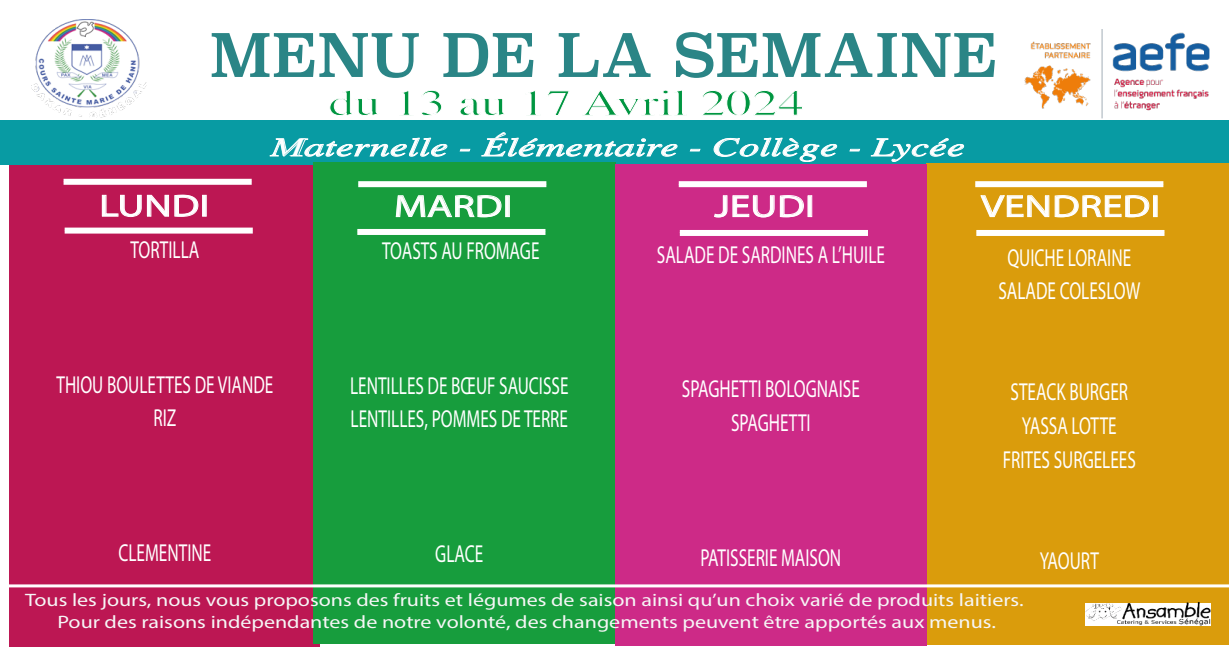
<style>
.page{position:relative;width:1229px;height:659px;background:#fff}
.page>*{position:absolute;margin:0;border:0;box-sizing:border-box;transform-origin:0 0}
.t1{font:59px "Superclarendon";color:#2a8586}
.t2{font:36.7px "Times";color:#009641;scale:1.41 1}
.t3{font:31px "Myriad Pro";color:#fff;scale:1.34 1}
.t4{font:italic 26.2px "Times";color:#fff;scale:1.54 1}
.t5{font:24.6px/33.6px "Myriad Pro";color:#fff;text-align:center;scale:.7 1}
.t6{font:18px/21.6px "Myriad Pro";color:#f6f6f6;text-align:center;scale:1.22 1}
</style>
<div class="page">
<div style="left:0;top:120px;width:1228px;height:44px;background:#089ba3"></div>
<svg style="left:270px;top:137px;width:177px;height:20px"></svg>
<svg style="left:459px;top:149px;width:11px;height:2px"></svg>
<svg style="left:481px;top:132px;width:196px;height:25px"></svg>
<svg style="left:690px;top:149px;width:10px;height:2px"></svg>
<svg style="left:713px;top:137px;width:124px;height:25px"></svg>
<svg style="left:849px;top:149px;width:11px;height:2px"></svg>
<svg style="left:870px;top:138px;width:94px;height:24px"></svg>
<div style="left:9px;top:165px;width:311px;height:481px;background:#bc1753"></div>
<div style="left:926px;top:163px;width:302px;height:481px;background:#da9c0c"></div>
<div style="left:313px;top:162px;width:302px;height:481px;background:#179d3d"></div>
<div style="left:615px;top:164px;width:312px;height:482px;background:#cd2a87"></div>
<svg style="left:101px;top:194px;width:98px;height:23px"></svg>
<div style="left:202px;top:195px;width:5px;height:22px;border:1px solid #fff"></div>
<img style="left:31px;top:19px;width:116px;height:98px">
<div style="left:65px;top:227px;width:188px;height:6px;background:#fff"></div>
<hr style="left:5px;top:584px;width:1223px;height:3px;background:#fff">
<div style="left:64px;top:179px;width:188px;height:6px;background:#fff"></div>
<svg style="left:395px;top:195px;width:107px;height:23px"></svg>
<div style="left:505px;top:195px;width:5px;height:22px;border:1px solid #fff"></div>
<div style="left:357px;top:229px;width:188px;height:6px;background:#fff"></div>
<div style="left:358px;top:181px;width:188px;height:6px;background:#fff"></div>
<svg style="left:714px;top:195px;width:90px;height:23px"></svg>
<div style="left:807px;top:195px;width:5px;height:22px;border:1px solid #fff"></div>
<div style="left:679px;top:230px;width:189px;height:6px;background:#fff"></div>
<div style="left:678px;top:181px;width:188px;height:6px;background:#fff"></div>
<svg style="left:980px;top:195px;width:169px;height:23px"></svg>
<div style="left:1152px;top:195px;width:5px;height:22px;border:1px solid #fff"></div>
<div style="left:976px;top:230px;width:188px;height:6px;background:#fff"></div>
<div style="left:975px;top:181px;width:188px;height:6px;background:#fff"></div>
<img style="left:1085px;top:602px;width:125px;height:23px">
<img style="left:1024px;top:29px;width:185px;height:89px">
<h1 class="t1" style="left:209px;top:16px;width:789px">MENU DE LA SEMAINE</h1>
<h2 class="t2" style="left:328px;top:68px;width:339px">du 13 au 17 Avril 2024</h2>
<p class="t4" style="left:270px;top:124px;width:452px">Maternelle - Élémentaire - Collège - Lycée</p>
<p class="t3" style="left:99px;top:187px;width:84px">LUNDI</p>
<p class="t3" style="left:394px;top:187px;width:90px">MARDI</p>
<p class="t3" style="left:714px;top:187px;width:76px">JEUDI</p>
<p class="t3" style="left:980px;top:187px;width:135px">VENDREDI</p>
<p class="t5" style="left:130px;top:232px;width:100px">TORTILLA</p>
<p class="t5" style="left:382px;top:233px;width:226px">TOASTS AU FROMAGE</p>
<p class="t5" style="left:657px;top:237px;width:327px">SALADE DE SARDINES A L’HUILE</p>
<p class="t5" style="left:998px;top:240px;width:204px">QUICHE LORAINE<br>SALADE COLESLOW</p>
<p class="t5" style="left:56px;top:367px;width:311px">THIOU BOULETTES DE VIANDE<br>RIZ</p>
<p class="t5" style="left:350px;top:368px;width:313px;text-align:left">LENTILLES DE BŒUF SAUCISSE<br>LENTILLES, POMMES DE TERRE</p>
<p class="t5" style="left:682px;top:372px;width:256px">SPAGHETTI BOLOGNAISE<br>SPAGHETTI</p>
<p class="t5" style="left:1002px;top:374px;width:192px">STEACK BURGER<br>YASSA LOTTE<br>FRITES SURGELEES</p>
<p class="t5" style="left:118px;top:535px;width:134px">CLEMENTINE</p>
<p class="t5" style="left:435px;top:536px;width:70px">GLACE</p>
<p class="t5" style="left:700px;top:540px;width:202px">PATISSERIE MAISON</p>
<p class="t5" style="left:1039px;top:543px;width:86px">YAOURT</p>
<p class="t6" style="left:25px;top:588px;width:820px">Tous les jours, nous vous proposons des fruits et légumes de saison ainsi qu’un choix varié de produits laitiers.<br>Pour des raisons indépendantes de notre volonté, des changements peuvent être apportés aux menus.</p>
</div>
